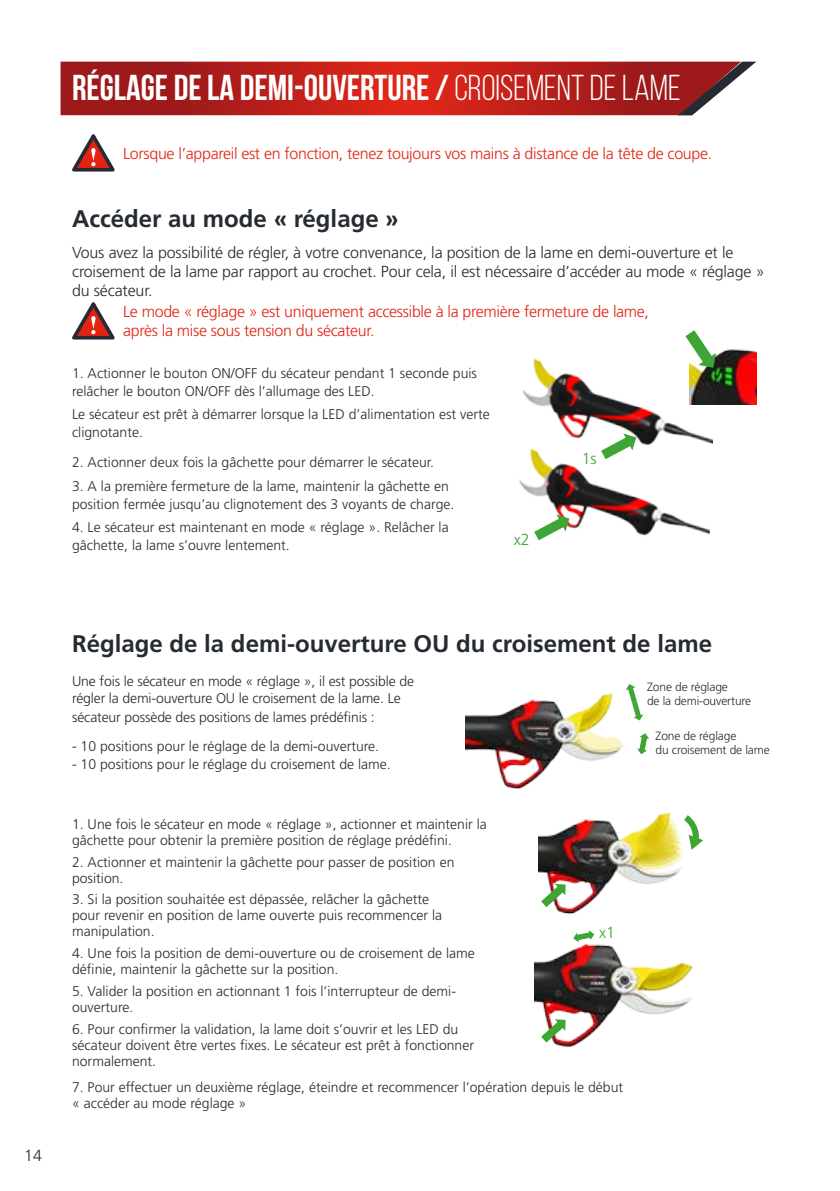
<style>
.page{position:relative;width:840px;height:1191px;background:#fff}
.page>*{position:absolute;margin:0;border:0;box-sizing:border-box;transform-origin:0 0}
.t1{font:700 36px "Bebas Neue";color:#fff}
.t2{font:700 24px "Frutiger Pro";color:#262b33}
.t3{font:300 16px/19.2px "Frutiger Pro";letter-spacing:-.01em;color:#262b33}
.t4{font:300 16px/19.2px "Frutiger Pro";letter-spacing:-.02em;color:#e42313}
.t5{font:300 16px "Frutiger Pro";color:#3fa535}
.t6{font:300 14px/16px "Frutiger Pro";color:#262b33}
.t7{font:300 12px/14.4px "Frutiger Pro";letter-spacing:-.01em;color:#262b33}
.s1{font-weight:400}
</style>
<div class="page">
<svg style="left:72px;top:134px;width:43px;height:37px"></svg>
<svg style="left:72px;top:302px;width:43px;height:37px"></svg>
<img style="left:522px;top:358px;width:190px;height:88px">
<img style="left:519px;top:448px;width:190px;height:93px">
<svg style="left:600px;top:433px;width:36px;height:26px"></svg>
<svg style="left:534px;top:514px;width:35px;height:26px"></svg>
<img style="left:689px;top:349px;width:67px;height:55px">
<svg style="left:685px;top:330px;width:30px;height:38px"></svg>
<img style="left:465px;top:693px;width:159px;height:96px">
<svg style="left:626px;top:684px;width:17px;height:36px"></svg>
<svg style="left:637px;top:733px;width:11px;height:21px"></svg>
<svg style="left:573px;top:930px;width:21px;height:12px"></svg>
<img style="left:538px;top:812px;width:145px;height:103px">
<svg style="left:541px;top:884px;width:24px;height:23px"></svg>
<svg style="left:684px;top:815px;width:18px;height:35px"></svg>
<img style="left:534px;top:943px;width:159px;height:105px">
<svg style="left:541px;top:1019px;width:24px;height:23px"></svg>
<svg style="left:60px;top:62px;width:696px;height:53px;background:#b62824"></svg>
<h1 class="t1" style="left:72px;top:68px;width:609px">RéGLAGE DE LA DEMI-OUVERTURE / <span class="s1">CROISEMENT DE LAME</span></h1>
<p class="t4" style="left:123px;top:144px;width:590px">Lorsque l’appareil est en fonction, tenez toujours vos mains à distance de la tête de coupe.</p>
<h2 class="t2" style="left:72px;top:205px;width:328px">Accéder au mode « réglage »</h2>
<p class="t3" style="left:72px;top:243px;width:693px">Vous avez la possibilité de régler, à votre convenance, la position de la lame en demi-ouverture et le croisement de la lame par rapport au crochet. Pour cela, il est nécessaire d’accéder au mode « réglage » du sécateur.</p>
<p class="t4" style="left:123px;top:302px;width:527px">Le mode « réglage » est uniquement accessible à la première fermeture de lame, après la mise sous tension du sécateur.</p>
<p class="t6" style="left:72px;top:364px;width:406px;line-height:18px">1. Actionner le bouton ON/OFF du sécateur pendant 1 seconde puis relâcher le bouton ON/OFF dès l’allumage des LED.</p>
<p class="t6" style="left:72px;top:405px;width:419px;line-height:18px">Le sécateur est prêt à démarrer lorsque la LED d’alimentation est verte clignotante.</p>
<p class="t6" style="left:72px;top:454px;width:363px">2. Actionner deux fois la gâchette pour démarrer le sécateur.</p>
<p class="t6" style="left:72px;top:477px;width:383px;line-height:18px">3. A la première fermeture de la lame, maintenir la gâchette en position fermée jusqu’au clignotement des 3 voyants de charge.</p>
<p class="t6" style="left:72px;top:518px;width:378px;line-height:18px">4. Le sécateur est maintenant en mode « réglage ». Relâcher la gâchette, la lame s’ouvre lentement.</p>
<p class="t5" style="left:513px;top:530px;width:17px">x2</p>
<p class="t5" style="left:581px;top:448px;width:16px">1s</p>
<p class="t3" style="left:24px;top:1146px;width:19px">14</p>
<h2 class="t2" style="left:72px;top:629px;width:641px">Réglage de la demi-ouverture OU du croisement de lame</h2>
<p class="t6" style="left:72px;top:672px;width:343px;line-height:16.8px">Une fois le sécateur en mode « réglage », il est possible de régler la demi-ouverture OU le croisement de la lame. Le</p>
<p class="t6" style="left:72px;top:709px;width:304px">sécateur possède des positions de lames prédéfinis :</p>
<p class="t6" style="left:72px;top:738px;width:308px">- 10 positions pour le réglage de la demi-ouverture.</p>
<p class="t6" style="left:72px;top:756px;width:320px">- 10 positions pour le réglage du croisement de lame.</p>
<p class="t7" style="left:646px;top:679px;width:106px">Zone de réglage<br>de la demi-ouverture</p>
<p class="t7" style="left:655px;top:728px;width:116px">Zone de réglage<br>du croisement de lame</p>
<p class="t6" style="left:72px;top:816px;width:416px">1. Une fois le sécateur en mode « réglage », actionner et maintenir la gâchette pour obtenir la première position de réglage prédéfini.</p>
<p class="t6" style="left:72px;top:854px;width:383px">2. Actionner et maintenir la gâchette pour passer de position en position.</p>
<p class="t6" style="left:72px;top:891px;width:371px">3. Si la position souhaitée est dépassée, relâcher la gâchette pour revenir en position de lame ouverte puis recommencer la manipulation.</p>
<p class="t6" style="left:72px;top:945px;width:404px">4. Une fois la position de demi-ouverture ou de croisement de lame définie, maintenir la gâchette sur la position.</p>
<p class="t6" style="left:72px;top:983px;width:385px">5. Valider la position en actionnant 1 fois l’interrupteur de demi&shy;ouverture.</p>
<p class="t6" style="left:72px;top:1020px;width:403px">6. Pour confirmer la validation, la lame doit s’ouvrir et les LED du sécateur doivent être vertes fixes. Le sécateur est prêt à fonctionner normalement.</p>
<p class="t6" style="left:72px;top:1079px;width:552px">7. Pour effectuer un deuxième réglage, éteindre et recommencer l’opération depuis le début « accéder au mode réglage »</p>
<p class="t5" style="left:598px;top:922px;width:17px">x1</p>
</div>
